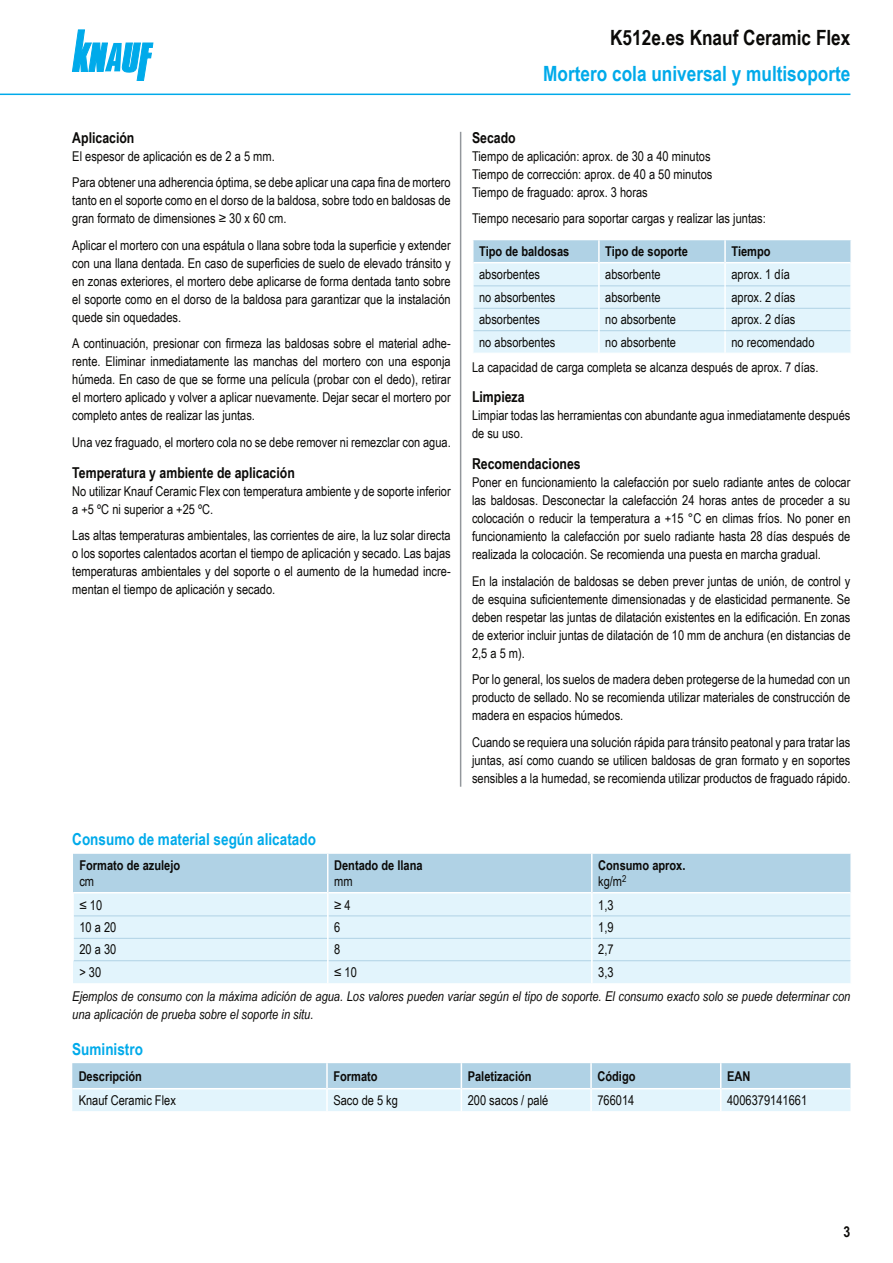
<style>
.page{position:relative;width:893px;height:1263px;background:#fff}
.page>*{position:absolute;margin:0;border:0;box-sizing:border-box;transform-origin:0 0}
.Encabezado_Título_2{font:700 21px "Arial Narrow";color:#00aaea}
.Encabezado_Título_1{font:700 21px "Arial Narrow";color:#0b0a08}
.Redacción_Título_1{font:700 16.5px "Arial Narrow";color:#00aaea}
.Redacción_Título_2{font:700 15px "Arial Narrow";color:#0b0a08}
.Básico_mayor_espacio{font:13.5px/18px "Arial Narrow";color:#0b0a08;text-align:justify}
.Tabla_texto_sencillo{font:13.5px "Arial Narrow";color:#0b0a08}
.Básico_cursiva{font:italic 13.5px/18px "Arial Narrow";color:#0b0a08}
.Tabla_fila_1_izq{font:700 13.5px "Arial Narrow";color:#0b0a08}
</style>
<div class="page">
<svg style="left:72px;top:30px;width:81px;height:51px"></svg>
<hr style="left:0;top:94px;width:850px;height:1px;background:#00aaea">
<svg style="left:73px;top:854px;width:778px;height:129px;background:#d2e9f4"></svg>
<hr style="left:591px;top:961px;width:2px;height:22px;background:#fff">
<hr style="left:850px;top:961px;width:2px;height:22px;background:#fff">
<svg style="left:72px;top:1063px;width:778px;height:48px;background:#c9e3f0"></svg>
<svg style="left:473px;top:240px;width:378px;height:113px;background:#d8edf7"></svg>
<hr style="left:850px;top:308px;width:2px;height:23px;background:#fff">
<hr style="left:473px;top:330px;width:125px;height:1px;background:#b0d2e5">
<hr style="left:600px;top:330px;width:125px;height:1px;background:#b0d2e5">
<hr style="left:725px;top:330px;width:125px;height:1px;background:#b0d2e5">
<hr style="left:598px;top:263px;width:2px;height:23px;background:#fff">
<hr style="left:598px;top:286px;width:2px;height:22px;background:#fff">
<hr style="left:598px;top:308px;width:2px;height:23px;background:#fff">
<hr style="left:598px;top:331px;width:2px;height:22px;background:#fff">
<hr style="left:460px;top:132px;width:1px;height:655px;background:#93979c">
<p class="Redacción_Título_2" style="left:72px;top:126px;width:64px">Aplicación</p>
<p class="Básico_mayor_espacio" style="left:72px;top:146px;width:204px">El espesor de aplicación es de 2 a 5 mm.</p>
<p class="Básico_mayor_espacio" style="left:72px;top:173px;width:380px">Para obtener una adherencia óptima, se debe aplicar una capa fina de mortero tanto en el soporte como en el dorso de la baldosa, sobre todo en baldosas de gran formato de dimensiones ≥ 30 x 60 cm.</p>
<p class="Básico_mayor_espacio" style="left:72px;top:235px;width:380px">Aplicar el mortero con una espátula o llana sobre toda la superficie y extender con una llana dentada. En caso de superficies de suelo de elevado tránsito y en zonas exteriores, el mortero debe aplicarse de forma dentada tanto sobre el soporte como en el dorso de la baldosa para garantizar que la instalación quede sin oquedades.</p>
<p class="Básico_mayor_espacio" style="left:72px;top:334px;width:380px">A continuación, presionar con firmeza las baldosas sobre el material adhe&shy;rente. Eliminar inmediatamente las manchas del mortero con una esponja húmeda. En caso de que se forme una película (probar con el dedo), retirar el mortero aplicado y volver a aplicar nuevamente. Dejar secar el mortero por completo antes de realizar las juntas.</p>
<p class="Básico_mayor_espacio" style="left:72px;top:432px;width:380px">Una vez fraguado, el mortero cola no se debe remover ni remezclar con agua.</p>
<p class="Redacción_Título_2" style="left:72px;top:461px;width:224px">Temperatura y ambiente de aplicación</p>
<p class="Básico_mayor_espacio" style="left:72px;top:481px;width:380px">No utilizar Knauf Ceramic Flex con temperatura ambiente y de soporte inferior a +5 ºC ni superior a +25 ºC.</p>
<p class="Básico_mayor_espacio" style="left:72px;top:526px;width:380px">Las altas temperaturas ambientales, las corrientes de aire, la luz solar directa o los soportes calentados acortan el tiempo de aplicación y secado. Las bajas temperaturas ambientales y del soporte o el aumento de la humedad incre&shy;mentan el tiempo de aplicación y secado.</p>
<p class="Redacción_Título_1" style="left:72px;top:827px;width:245px">Consumo de material según alicatado</p>
<p class="Tabla_fila_1_izq" style="left:79px;top:855px;width:102px">Formato de azulejo</p>
<p class="Tabla_texto_sencillo" style="left:79px;top:872px;width:16px">cm</p>
<p class="Tabla_fila_1_izq" style="left:334px;top:855px;width:90px">Dentado de llana</p>
<p class="Tabla_texto_sencillo" style="left:334px;top:872px;width:20px">mm</p>
<p class="Encabezado_Título_1" style="left:610px;top:22px;width:242px">K512e.es Knauf Ceramic Flex</p>
<p class="Encabezado_Título_2" style="left:543px;top:57px;width:309px">Mortero cola universal y multisoporte</p>
<p class="Redacción_Título_2" style="left:472px;top:126px;width:45px">Secado</p>
<p class="Básico_mayor_espacio" style="left:472px;top:146px;width:240px">Tiempo de aplicación: aprox. de 30 a 40 minutos</p>
<p class="Básico_mayor_espacio" style="left:472px;top:164px;width:242px">Tiempo de corrección: aprox. de 40 a 50 minutos</p>
<p class="Básico_mayor_espacio" style="left:472px;top:182px;width:177px">Tiempo de fraguado: aprox. 3 horas</p>
<p class="Básico_mayor_espacio" style="left:472px;top:209px;width:295px">Tiempo necesario para soportar cargas y realizar las juntas:</p>
<p class="Tabla_fila_1_izq" style="left:479px;top:241px;width:92px">Tipo de baldosas</p>
<p class="Tabla_fila_1_izq" style="left:605px;top:241px;width:84px">Tipo de soporte</p>
<p class="Tabla_fila_1_izq" style="left:731px;top:241px;width:41px">Tiempo</p>
<p class="Tabla_texto_sencillo" style="left:479px;top:265px;width:62px">absorbentes</p>
<p class="Tabla_texto_sencillo" style="left:605px;top:265px;width:57px">absorbente</p>
<p class="Tabla_texto_sencillo" style="left:731px;top:265px;width:60px">aprox. 1 día</p>
<p class="Tabla_texto_sencillo" style="left:479px;top:287px;width:78px">no absorbentes</p>
<p class="Tabla_texto_sencillo" style="left:605px;top:287px;width:57px">absorbente</p>
<p class="Tabla_texto_sencillo" style="left:731px;top:287px;width:66px">aprox. 2 días</p>
<p class="Tabla_texto_sencillo" style="left:479px;top:310px;width:62px">absorbentes</p>
<p class="Tabla_texto_sencillo" style="left:605px;top:310px;width:72px">no absorbente</p>
<p class="Tabla_texto_sencillo" style="left:731px;top:310px;width:66px">aprox. 2 días</p>
<p class="Tabla_texto_sencillo" style="left:479px;top:332px;width:78px">no absorbentes</p>
<p class="Tabla_texto_sencillo" style="left:605px;top:332px;width:72px">no absorbente</p>
<p class="Tabla_texto_sencillo" style="left:731px;top:332px;width:85px">no recomendado</p>
<p class="Básico_mayor_espacio" style="left:472px;top:357px;width:348px">La capacidad de carga completa se alcanza después de aprox. 7 días.</p>
<p class="Redacción_Título_2" style="left:472px;top:386px;width:54px">Limpieza</p>
<p class="Básico_mayor_espacio" style="left:472px;top:406px;width:380px">Limpiar todas las herramientas con abundante agua inmediatamente después de su uso.</p>
<p class="Redacción_Título_2" style="left:472px;top:452px;width:110px">Recomendaciones</p>
<p class="Básico_mayor_espacio" style="left:472px;top:473px;width:380px">Poner en funcionamiento la calefacción por suelo radiante antes de colocar las baldosas. Desconectar la calefacción 24 horas antes de proceder a su colocación o reducir la temperatura a +15 °C en climas fríos. No poner en funcionamiento la calefacción por suelo radiante hasta 28 días después de realizada la colocación. Se recomienda una puesta en marcha gradual.</p>
<p class="Básico_mayor_espacio" style="left:472px;top:571px;width:380px">En la instalación de baldosas se deben prever juntas de unión, de control y de esquina suficientemente dimensionadas y de elasticidad permanente. Se deben respetar las juntas de dilatación existentes en la edificación. En zonas de exterior incluir juntas de dilatación de 10 mm de anchura (en distancias de 2,5 a 5 m).</p>
<p class="Básico_mayor_espacio" style="left:472px;top:670px;width:380px">Por lo general, los suelos de madera deben protegerse de la humedad con un producto de sellado. No se recomienda utilizar materiales de construcción de madera en espacios húmedos.</p>
<p class="Básico_mayor_espacio" style="left:472px;top:732px;width:380px">Cuando se requiera una solución rápida para tránsito peatonal y para tratar las juntas, así como cuando se utilicen baldosas de gran formato y en soportes sensibles a la humedad, se recomienda utilizar productos de fraguado rápido.</p>
<p class="Tabla_fila_1_izq" style="left:598px;top:855px;width:89px">Consumo aprox.</p>
<p class="Tabla_texto_sencillo" style="left:598px;top:872px;width:30px">kg/m<sup>2</sup></p>
<p class="Tabla_texto_sencillo" style="left:79px;top:895px;width:24px">≤ 10</p>
<p class="Tabla_texto_sencillo" style="left:334px;top:895px;width:18px">≥ 4</p>
<p class="Tabla_texto_sencillo" style="left:598px;top:895px;width:17px">1,3</p>
<p class="Tabla_texto_sencillo" style="left:79px;top:917px;width:38px">10 a 20</p>
<p class="Tabla_texto_sencillo" style="left:334px;top:917px;width:8px">6</p>
<p class="Tabla_texto_sencillo" style="left:598px;top:917px;width:17px">1,9</p>
<p class="Tabla_texto_sencillo" style="left:79px;top:940px;width:38px">20 a 30</p>
<p class="Tabla_texto_sencillo" style="left:334px;top:940px;width:8px">8</p>
<p class="Tabla_texto_sencillo" style="left:598px;top:940px;width:17px">2,7</p>
<p class="Tabla_texto_sencillo" style="left:79px;top:962px;width:23px">&gt; 30</p>
<p class="Tabla_texto_sencillo" style="left:334px;top:962px;width:24px">≤ 10</p>
<p class="Tabla_texto_sencillo" style="left:598px;top:962px;width:17px">3,3</p>
<p class="Básico_cursiva" style="left:72px;top:987px;width:780px">Ejemplos de consumo con la máxima adición de agua. Los valores pueden variar según el tipo de soporte. El consumo exacto solo se puede determinar con una aplicación de prueba sobre el soporte in situ.</p>
<p class="Redacción_Título_1" style="left:72px;top:1036px;width:72px">Suministro</p>
<p class="Tabla_fila_1_izq" style="left:79px;top:1066px;width:65px">Descripción</p>
<p class="Tabla_fila_1_izq" style="left:333px;top:1066px;width:46px">Formato</p>
<p class="Tabla_fila_1_izq" style="left:468px;top:1066px;width:65px">Paletización</p>
<p class="Tabla_fila_1_izq" style="left:597px;top:1066px;width:40px">Código</p>
<p class="Tabla_fila_1_izq" style="left:727px;top:1066px;width:25px">EAN</p>
<p class="Tabla_texto_sencillo" style="left:79px;top:1090px;width:99px">Knauf Ceramic Flex</p>
<p class="Tabla_texto_sencillo" style="left:333px;top:1090px;width:66px">Saco de 5 kg</p>
<p class="Tabla_texto_sencillo" style="left:468px;top:1090px;width:82px">200 sacos / palé</p>
<p class="Tabla_texto_sencillo" style="left:597px;top:1090px;width:38px">766014</p>
<p class="Tabla_texto_sencillo" style="left:727px;top:1090px;width:82px">4006379141661</p>
<p class="Redacción_Título_2" style="left:844px;top:1221px;width:8px">3</p>
</div>
